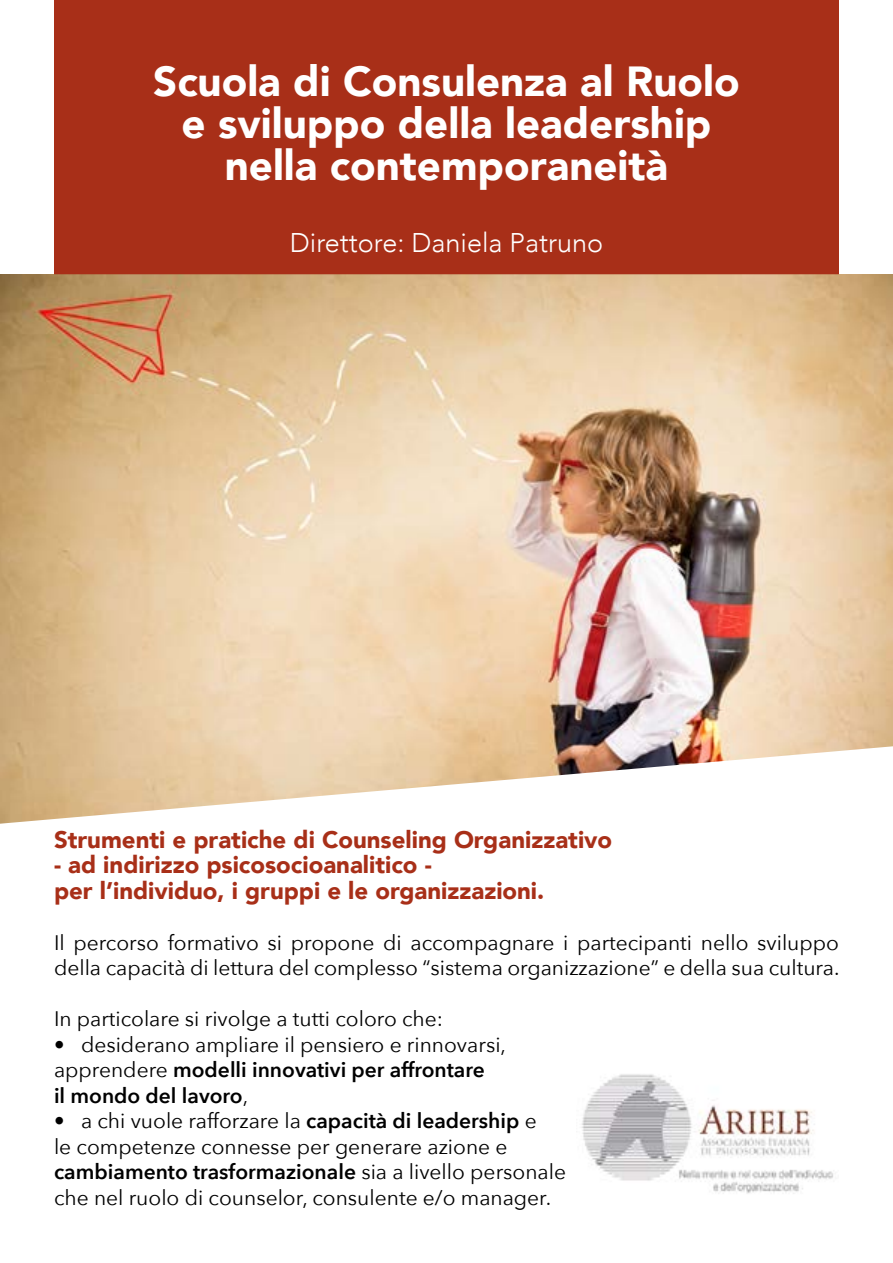
<style>
.page{position:relative;width:893px;height:1263px;background:#fff}
.page>*{position:absolute;margin:0;border:0;box-sizing:border-box;transform-origin:0 0}
.t1{font:900 42px/42px "Avenir";color:#fff;text-align:center}
.t2{font:300 27px "Avenir";color:#fff}
.t3{font:900 24px/25.5px "Avenir";color:#a82f18}
.t4{font:21px/25.5px "Avenir Next";color:#000}
.s1{font-weight:600}
</style>
<div class="page">
<img style="left:0;top:274px;width:893px;height:472px">
<div style="left:55px;top:1px;width:783px;height:273px;background:#a82f18"></div>
<div style="left:54px;top:0;width:785px;height:274px;border:2px solid #a82f18"></div>
<svg style="left:0;top:746px;width:893px;height:78px"></svg>
<img style="left:581px;top:1074px;width:252px;height:120px">
<h1 class="t1" style="left:153px;top:59px;width:588px">Scuola di Consulenza al Ruolo e sviluppo della leadership nella contemporaneità</h1>
<p class="t2" style="left:290px;top:227px;width:315px">Direttore: Daniela Patruno</p>
<p class="t3" style="left:54px;top:826px;width:560px">Strumenti e pratiche di Counseling Organizzativo</p>
<p class="t3" style="left:54px;top:851px;width:492px">- ad indirizzo psicosocioanalitico -<br>per l’individuo, i gruppi e le organizzazioni.</p>
<p class="t4" style="left:54px;top:929px;width:787px">Il percorso formativo si propone di accompagnare i partecipanti nello sviluppo della capacità di lettura del complesso “sistema organizzazione” e della sua cultura.</p>
<p class="t4" style="left:54px;top:1005px;width:391px">In particolare si rivolge a tutti coloro che:</p>
<p class="t4" style="left:54px;top:1031px;width:454px">• desiderano ampliare il pensiero e rinnovarsi, apprendere <span class="s1">modelli innovativi per affrontare<br>il mondo del lavoro</span>,</p>
<p class="t4" style="left:54px;top:1107px;width:514px">• a chi vuole rafforzare la <span class="s1">capacità di leadership</span> e<br>le competenze connesse per generare azione e <span class="s1">cambiamento trasformazionale</span> sia a livello personale che nel ruolo di counselor, consulente e/o manager.</p>
</div>
